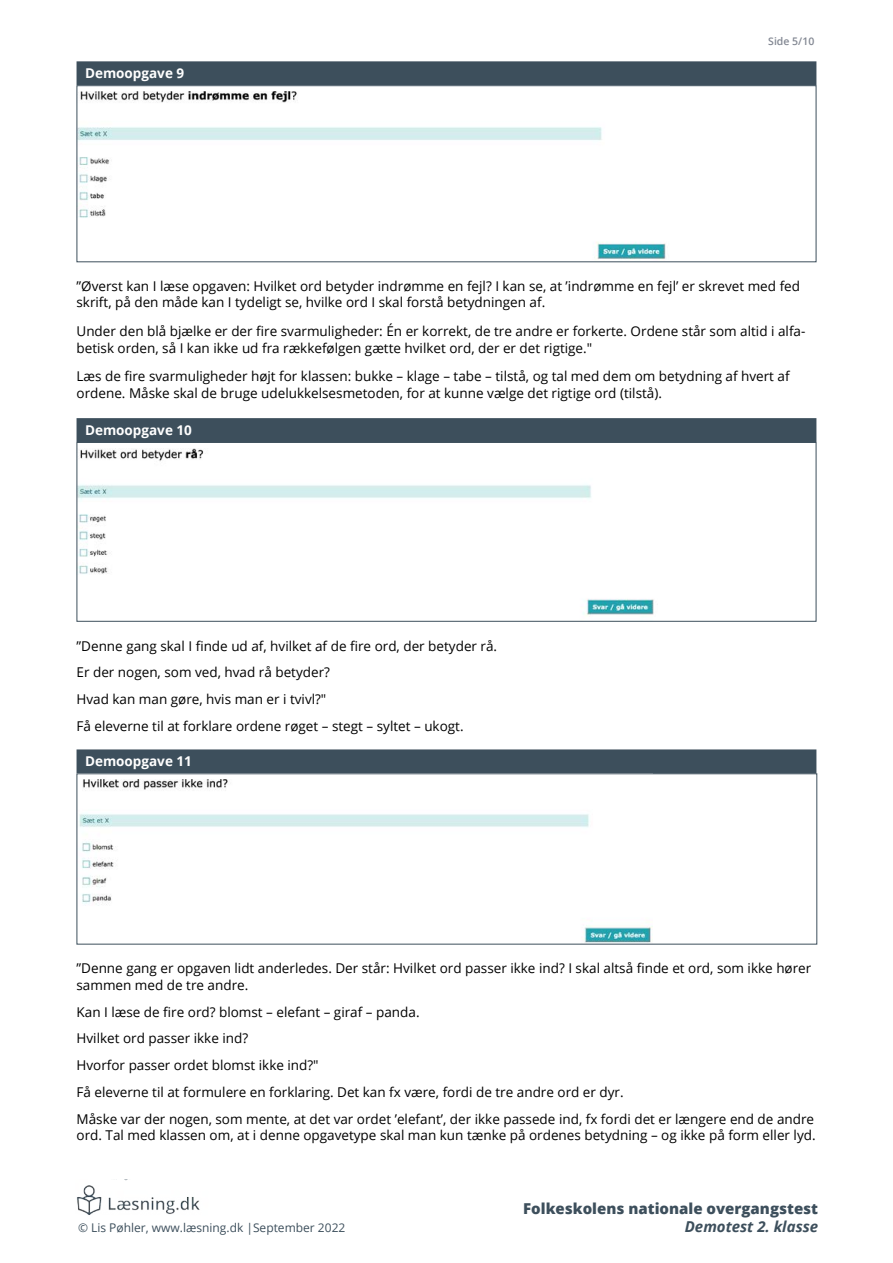
<style>
.page{position:relative;width:893px;height:1263px;background:#fff}
.page>*{position:absolute;margin:0;border:0;box-sizing:border-box;transform-origin:0 0}
.t1{font:800 15px "Open Sans";color:#3d4f5c}
.t2{font:italic 700 15px "Open Sans";color:#3d4f5c}
.brød{font:13.5px/16.2px "Open Sans";color:#000}
.underrubrik{font:700 13.5px "Open Sans";color:#fff}
.t3{font:12px "Open Sans";color:#3d4f5c}
.t4{font:600 10.5px "Open Sans";color:#838893}
</style>
<div class="page">
<img style="left:77px;top:1185px;width:123px;height:30px">
<div style="left:77px;top:61px;width:739px;height:24px;background:#3d4f5c"></div>
<div style="left:77px;top:418px;width:739px;height:24px;background:#3d4f5c"></div>
<div style="left:77px;top:749px;width:739px;height:24px;background:#3d4f5c"></div>
<img style="left:79px;top:91px;width:587px;height:169px">
<div style="left:77px;top:85px;width:739px;height:177px;border:1px solid #3d4f5c"></div>
<img style="left:79px;top:448px;width:575px;height:167px">
<div style="left:77px;top:442px;width:739px;height:180px;border:1px solid #3d4f5c"></div>
<img style="left:79px;top:779px;width:574px;height:163px">
<div style="left:77px;top:773px;width:740px;height:171px;border:1px solid #3d4f5c"></div>
<p class="underrubrik" style="left:85px;top:64px;width:101px">Demoopgave 9</p>
<p class="t4" style="left:768px;top:34px;width:48px">Side 5/10</p>
<p class="brød" style="left:77px;top:278px;width:725px">”Øverst kan I læse opgaven: Hvilket ord betyder indrømme en fejl? I kan se, at ’indrømme en fejl’ er skrevet med fed skrift, på den måde kan I tydeligt se, hvilke ord I skal forstå betydningen af.</p>
<p class="brød" style="left:77px;top:323px;width:730px">Under den blå bjælke er der fire svarmuligheder: Én er korrekt, de tre andre er forkerte. Ordene står som altid i alfa&shy;betisk orden, så I kan ikke ud fra rækkefølgen gætte hvilket ord, der er det rigtige."</p>
<p class="brød" style="left:77px;top:368px;width:715px">Læs de fire svarmuligheder højt for klassen: bukke – klage – tabe – tilstå, og tal med dem om betydning af hvert af ordene. Måske skal de bruge udelukkelsesmetoden, for at kunne vælge det rigtige ord (tilstå).</p>
<p class="underrubrik" style="left:85px;top:421px;width:108px">Demoopgave 10</p>
<p class="brød" style="left:77px;top:637px;width:422px">”Denne gang skal I finde ud af, hvilket af de fire ord, der betyder rå.</p>
<p class="brød" style="left:77px;top:664px;width:255px">Er der nogen, som ved, hvad rå betyder?</p>
<p class="brød" style="left:77px;top:691px;width:251px">Hvad kan man gøre, hvis man er i tvivl?"</p>
<p class="brød" style="left:77px;top:718px;width:389px">Få eleverne til at forklare ordene røget – stegt – syltet – ukogt.</p>
<p class="underrubrik" style="left:85px;top:752px;width:108px">Demoopgave 11</p>
<p class="brød" style="left:77px;top:960px;width:736px">”Denne gang er opgaven lidt anderledes. Der står: Hvilket ord passer ikke ind? I skal altså finde et ord, som ikke hører sammen med de tre andre.</p>
<p class="brød" style="left:77px;top:1003px;width:345px">Kan I læse de fire ord? blomst – elefant – giraf – panda.</p>
<p class="brød" style="left:77px;top:1030px;width:173px">Hvilket ord passer ikke ind?</p>
<p class="brød" style="left:77px;top:1057px;width:244px">Hvorfor passer ordet blomst ikke ind?"</p>
<p class="brød" style="left:77px;top:1084px;width:549px">Få eleverne til at formulere en forklaring. Det kan fx være, fordi de tre andre ord er dyr.</p>
<p class="brød" style="left:77px;top:1110px;width:741px">Måske var der nogen, som mente, at det var ordet ’elefant’, der ikke passede ind, fx fordi det er længere end de andre ord. Tal med klassen om, at i denne opgavetype skal man kun tænke på ordenes betydning – og ikke på form eller lyd.</p>
<p class="t1" style="left:523px;top:1197px;width:296px">Folkeskolens nationale overgangstest</p>
<p class="t3" style="left:78px;top:1219px;width:269px">© Lis Pøhler, www.læsning.dk |September 2022</p>
<p class="t2" style="left:685px;top:1216px;width:135px">Demotest 2. klasse</p>
</div>
